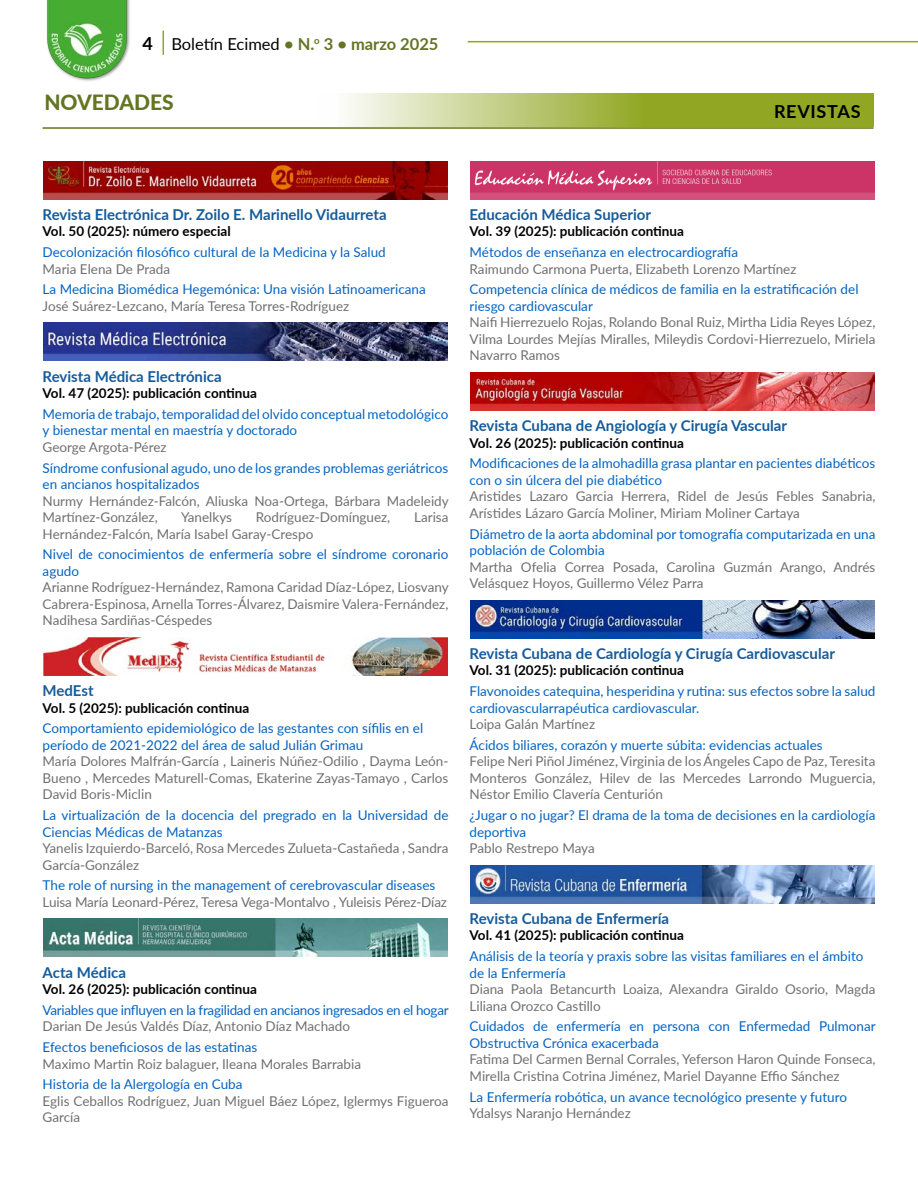
<style>
.page{position:relative;width:918px;height:1188px;background:#fff}
.page>*{position:absolute;margin:0;border:0;box-sizing:border-box;transform-origin:0 0}
.t1{font:800 21px "Lato";color:#637523}
.t2{font:700 18px "Lato";letter-spacing:.04em;color:#000}
.t3{font:700 16.5px "Lato";color:#637523}
.t4{font:700 15px "Lato";color:#165b9a}
.t5{font:13.5px/16.5px "Lato";color:#707070}
.t6{font:13.5px/16.5px "Lato";color:#0563c1}
.t7{font:700 13.5px "Lato";color:#000}
.t8{font:13.5px "Lato";letter-spacing:-.02em;color:#0563c1}
.s1{font-weight:400;color:#000}
</style>
<div class="page">
<hr style="left:468px;top:41px;width:450px;height:1px;background:#91a723">
<img style="left:46px;top:0;width:84px;height:81px">
<svg style="left:163px;top:31px;width:1px;height:24px"></svg>
<svg style="left:346px;top:94px;width:528px;height:33px;background:#aebe5e"></svg>
<hr style="left:43px;top:127px;width:831px;height:2px;background:#637523">
<img style="left:44px;top:161px;width:404px;height:38px">
<img style="left:44px;top:323px;width:404px;height:38px">
<img style="left:44px;top:637px;width:404px;height:38px">
<img style="left:44px;top:919px;width:404px;height:38px">
<img style="left:471px;top:161px;width:404px;height:38px">
<img style="left:471px;top:372px;width:404px;height:38px">
<img style="left:471px;top:600px;width:404px;height:38px">
<img style="left:471px;top:865px;width:404px;height:38px">
<h2 class="t2" style="left:142px;top:30px;width:12px">4</h2>
<p class="t3" style="left:171px;top:31px;width:269px"><span class="s1">Boletín Ecimed</span> • N.<sup>o</sup> 3 • marzo 2025</p>
<h1 class="t1" style="left:44px;top:87px;width:131px">NOVEDADES</h1>
<h2 class="t2" style="left:774px;top:98px;width:88px">REVISTAS</h2>
<p class="t4" style="left:43px;top:203px;width:346px">Revista Electrónica Dr. Zoilo E. Marinello Vidaurreta</p>
<p class="t7" style="left:43px;top:222px;width:190px">Vol. 50 (2025): número especial</p>
<p class="t6" style="left:43px;top:243px;width:345px">Decolonización filosófico cultural de la Medicina y la Salud</p>
<p class="t5" style="left:43px;top:260px;width:129px">Maria Elena De Prada</p>
<p class="t6" style="left:43px;top:281px;width:385px">La Medicina Biomédica Hegemónica: Una visión Latinoamericana</p>
<p class="t5" style="left:43px;top:297px;width:308px">José Suárez-Lezcano, María Teresa Torres-Rodríguez</p>
<p class="t4" style="left:43px;top:365px;width:181px">Revista Médica Electrónica</p>
<p class="t7" style="left:43px;top:383px;width:216px">Vol. 47 (2025): publicación continua</p>
<p class="t6" style="left:43px;top:405px;width:407px">Memoria de trabajo, temporalidad del olvido conceptual metodológico y bienestar mental en maestría y doctorado</p>
<p class="t5" style="left:43px;top:438px;width:125px">George Argota-Pérez</p>
<p class="t6" style="left:43px;top:459px;width:407px">Síndrome confusional agudo, uno de los grandes problemas geriátricos en ancianos hospitalizados</p>
<p class="t5" style="left:43px;top:492px;width:408px">Nurmy Hernández-Falcón, Aliuska Noa-Ortega, Bárbara Madeleidy<br>Martínez-González,</p>
<p class="t5" style="left:181px;top:508px;width:53px">Yanelkys</p>
<p class="t5" style="left:256px;top:508px;width:136px">Rodríguez-Domínguez,</p>
<p class="t5" style="left:414px;top:508px;width:36px">Larisa</p>
<p class="t5" style="left:43px;top:525px;width:272px">Hernández-Falcón, María Isabel Garay-Crespo</p>
<p class="t6" style="left:43px;top:546px;width:407px">Nivel de conocimientos de enfermería sobre el síndrome coronario agudo</p>
<p class="t5" style="left:43px;top:579px;width:408px;text-align:justify">Arianne Rodríguez-Hernández, Ramona Caridad Díaz-López, Liosvany Cabrera-Espinosa, Arnella Torres-Álvarez, Daismire Valera-Fernández, Nadihesa Sardiñas-Céspedes</p>
<p class="t4" style="left:43px;top:680px;width:53px">MedEst</p>
<p class="t7" style="left:43px;top:698px;width:208px">Vol. 5 (2025): publicación continua</p>
<p class="t6" style="left:43px;top:720px;width:382px">Comportamiento epidemiológico de las gestantes con sífilis en el período de 2021-2022 del área de salud Julián Grimau</p>
<p class="t5" style="left:43px;top:753px;width:407px;text-align:justify">María Dolores Malfrán-García , Laineris Núñez-Odilio , Dayma León-Bueno , Mercedes Maturell-Comas, Ekaterine Zayas-Tamayo , Carlos David Boris-Miclin</p>
<p class="t6" style="left:43px;top:806px;width:407px">La virtualización de la docencia del pregrado en la Universidad de<br>Ciencias Médicas de Matanzas</p>
<p class="t5" style="left:43px;top:839px;width:407px">Yanelis Izquierdo-Barceló, Rosa Mercedes Zulueta-Castañeda , Sandra<br>García-González</p>
<p class="t6" style="left:43px;top:877px;width:394px">The role of nursing in the management of cerebrovascular diseases</p>
<p class="t5" style="left:43px;top:893px;width:406px">Luisa María Leonard-Pérez, Teresa Vega-Montalvo , Yuleisis Pérez-Díaz</p>
<p class="t4" style="left:43px;top:961px;width:85px">Acta Médica</p>
<p class="t7" style="left:43px;top:979px;width:216px">Vol. 26 (2025): publicación continua</p>
<p class="t8" style="left:43px;top:1000px;width:408px">Variables que influyen en la fragilidad en ancianos ingresados en el hogar</p>
<p class="t5" style="left:43px;top:1018px;width:309px">Darian De Jesús Valdés Díaz, Antonio Díaz Machado</p>
<p class="t6" style="left:43px;top:1038px;width:216px">Efectos beneficiosos de las estatinas</p>
<p class="t5" style="left:43px;top:1055px;width:320px">Maximo Martin Roiz balaguer, Ileana Morales Barrabia</p>
<p class="t6" style="left:43px;top:1076px;width:201px">Historia de la Alergología en Cuba</p>
<p class="t5" style="left:43px;top:1092px;width:407px">Eglis Ceballos Rodríguez, Juan Miguel Báez López, Iglermys Figueroa<br>García</p>
<p class="t4" style="left:470px;top:203px;width:183px">Educación Médica Superior</p>
<p class="t7" style="left:470px;top:222px;width:216px">Vol. 39 (2025): publicación continua</p>
<p class="t6" style="left:470px;top:243px;width:270px">Métodos de enseñanza en electrocardiografía</p>
<p class="t5" style="left:470px;top:260px;width:328px">Raimundo Carmona Puerta, Elizabeth Lorenzo Martínez</p>
<p class="t6" style="left:470px;top:281px;width:390px">Competencia clínica de médicos de familia en la estratificación del riesgo cardiovascular</p>
<p class="t5" style="left:470px;top:314px;width:407px;text-align:justify">Naifi Hierrezuelo Rojas, Rolando Bonal Ruiz, Mirtha Lidia Reyes López, Vilma Lourdes Mejías Miralles, Mileydis Cordovi-Hierrezuelo, Miriela Navarro Ramos</p>
<p class="t4" style="left:470px;top:415px;width:319px">Revista Cubana de Angiología y Cirugía Vascular</p>
<p class="t7" style="left:470px;top:433px;width:216px">Vol. 26 (2025): publicación continua</p>
<p class="t6" style="left:470px;top:455px;width:407px">Modificaciones de la almohadilla grasa plantar en pacientes diabéticos con o sin úlcera del pie diabético</p>
<p class="t5" style="left:470px;top:488px;width:407px">Aristides Lazaro Garcia Herrera, Ridel de Jesús Febles Sanabria,<br>Arístides Lázaro García Moliner, Miriam Moliner Cartaya</p>
<p class="t6" style="left:470px;top:525px;width:407px">Diámetro de la aorta abdominal por tomografía computarizada en una población de Colombia</p>
<p class="t5" style="left:470px;top:558px;width:407px">Martha Ofelia Correa Posada, Carolina Guzmán Arango, Andrés<br>Velásquez Hoyos, Guillermo Vélez Parra</p>
<p class="t4" style="left:470px;top:642px;width:367px">Revista Cubana de Cardiología y Cirugía Cardiovascular</p>
<p class="t7" style="left:470px;top:660px;width:216px">Vol. 31 (2025): publicación continua</p>
<p class="t6" style="left:470px;top:682px;width:407px">Flavonoides catequina, hesperidina y rutina: sus efectos sobre la salud cardiovascularrapéutica cardiovascular.</p>
<p class="t5" style="left:470px;top:715px;width:127px">Loipa Galán Martínez</p>
<p class="t6" style="left:470px;top:736px;width:355px">Ácidos biliares, corazón y muerte súbita: evidencias actuales</p>
<p class="t5" style="left:470px;top:753px;width:407px;text-align:justify">Felipe Neri Piñol Jiménez, Virginia de los Ángeles Capo de Paz, Teresita Monteros González, Hilev de las Mercedes Larrondo Muguercia, Néstor Emilio Clavería Centurión</p>
<p class="t6" style="left:470px;top:806px;width:407px">¿Jugar o no jugar? El drama de la toma de decisiones en la cardiología deportiva</p>
<p class="t5" style="left:470px;top:839px;width:127px">Pablo Restrepo Maya</p>
<p class="t4" style="left:470px;top:907px;width:201px">Revista Cubana de Enfermería</p>
<p class="t7" style="left:470px;top:925px;width:216px">Vol. 41 (2025): publicación continua</p>
<p class="t6" style="left:470px;top:947px;width:395px">Análisis de la teoría y praxis sobre las visitas familiares en el ámbito de la Enfermería</p>
<p class="t5" style="left:470px;top:980px;width:407px">Diana Paola Betancurth Loaiza, Alexandra Giraldo Osorio, Magda<br>Liliana Orozco Castillo</p>
<p class="t6" style="left:470px;top:1018px;width:408px">Cuidados de enfermería en persona con Enfermedad Pulmonar<br>Obstructiva Crónica exacerbada</p>
<p class="t5" style="left:470px;top:1051px;width:407px">Fatima Del Carmen Bernal Corrales, Yeferson Haron Quinde Fonseca,<br>Mirella Cristina Cotrina Jiménez, Mariel Dayanne Effio Sánchez</p>
<p class="t6" style="left:470px;top:1088px;width:379px">La Enfermería robótica, un avance tecnológico presente y futuro</p>
<p class="t5" style="left:470px;top:1104px;width:163px">Ydalsys Naranjo Hernández</p>
</div>
